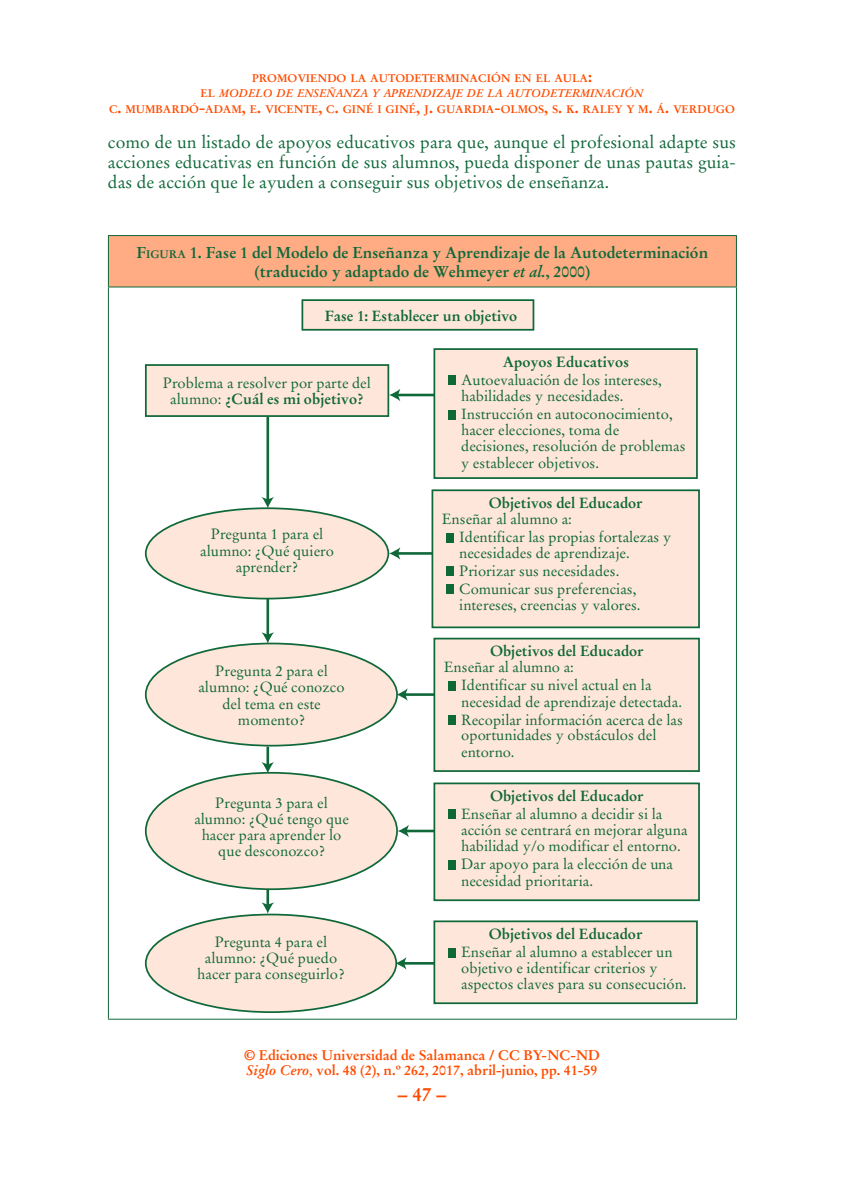
<style>
.page{position:relative;width:844px;height:1191px;background:#fff}
.page>*{position:absolute;margin:0;border:0;box-sizing:border-box;transform-origin:0 0}
.t1{font:700 19.25px "Stempel Garamond";color:#ff4c00}
.TEX_de_párrafo_N_par{font:17.5px/20.1px "Stempel Garamond";color:#0f6838;text-align:justify}
.TEX_de_párrafo_N_par-2{font:700 15.75px/19.2px "Stempel Garamond";color:#0f6838;text-align:center}
.t2{font:14.7px/16.1px "Stempel Garamond";color:#0f6838}
.t3{font:700 14.7px/16.1px "Stempel Garamond";color:#0f6838}
.t4{font:700 14px/15.8px "Stempel Garamond";color:#ff4c00}
.t5{font:13.3px "Calibri";color:#0f6838}
.t6{font:700 11.03px/15.8px "Stempel Garamond";color:#ff4c00;text-align:center}
.s1{font-size:15.75px}
.s2{font-style:italic}
.s3{font-style:inherit}
.s4{font-size:11.03px}
.s5{font-weight:700}
.s6{font-weight:400}
</style>
<div class="page">
<div style="left:108px;top:235px;width:628px;height:52px;background:#ffac85"></div>
<hr style="left:108px;top:235px;width:628px;height:1px;background:#0f6838">
<hr style="left:108px;top:236px;width:1px;height:50px;background:#0f6838">
<hr style="left:735px;top:236px;width:1px;height:50px;background:#0f6838">
<hr style="left:108px;top:286px;width:628px;height:1px;background:#0f6838">
<hr style="left:108px;top:287px;width:1px;height:731px;background:#0f6838">
<hr style="left:735px;top:287px;width:1px;height:731px;background:#0f6838">
<hr style="left:108px;top:1018px;width:628px;height:1px;background:#0f6838">
<hr style="left:266px;top:416px;width:3px;height:84px;background:#0f6838">
<svg style="left:261px;top:497px;width:13px;height:10px"></svg>
<hr style="left:266px;top:598px;width:3px;height:37px;background:#0f6838">
<svg style="left:261px;top:632px;width:13px;height:10px"></svg>
<hr style="left:397px;top:394px;width:37px;height:2px;background:#0f6838">
<svg style="left:389px;top:389px;width:11px;height:12px"></svg>
<hr style="left:397px;top:552px;width:37px;height:3px;background:#0f6838">
<svg style="left:389px;top:547px;width:11px;height:12px"></svg>
<hr style="left:404px;top:693px;width:37px;height:3px;background:#0f6838">
<svg style="left:397px;top:689px;width:10px;height:12px"></svg>
<hr style="left:405px;top:829px;width:37px;height:3px;background:#0f6838">
<svg style="left:397px;top:824px;width:12px;height:13px"></svg>
<hr style="left:403px;top:962px;width:37px;height:2px;background:#0f6838">
<svg style="left:396px;top:957px;width:10px;height:12px"></svg>
<hr style="left:266px;top:746px;width:3px;height:19px;background:#0f6838">
<svg style="left:261px;top:762px;width:13px;height:10px"></svg>
<hr style="left:266px;top:887px;width:3px;height:18px;background:#0f6838">
<svg style="left:261px;top:902px;width:13px;height:11px"></svg>
<div style="left:146px;top:365px;width:242px;height:51px;background:#ffe6da"></div>
<div style="left:145px;top:364px;width:244px;height:53px;border:2px solid #0f6838"></div>
<div style="left:432px;top:490px;width:266px;height:137px;background:#ffe6da"></div>
<div style="left:431px;top:489px;width:268px;height:139px;border:2px solid #0f6838"></div>
<div style="left:446px;top:533px;width:8px;height:9px;background:#0f6838"></div>
<div style="left:446px;top:567px;width:8px;height:9px;background:#0f6838"></div>
<div style="left:446px;top:584px;width:8px;height:9px;background:#0f6838"></div>
<div style="left:434px;top:921px;width:262px;height:82px;background:#ffe6da"></div>
<div style="left:433px;top:920px;width:264px;height:84px;border:2px solid #0f6838"></div>
<div style="left:448px;top:948px;width:8px;height:9px;background:#0f6838"></div>
<div style="left:434px;top:349px;width:262px;height:129px;background:#ffe6da"></div>
<div style="left:433px;top:348px;width:264px;height:131px;border:2px solid #0f6838"></div>
<div style="left:448px;top:376px;width:8px;height:9px;background:#0f6838"></div>
<div style="left:448px;top:410px;width:8px;height:9px;background:#0f6838"></div>
<div style="left:146px;top:508px;width:242px;height:90px;background:#ffe6da;border-radius:50%"></div>
<div style="left:146px;top:914px;width:250px;height:98px;background:#ffe6da;border-radius:50%"></div>
<div style="left:146px;top:643px;width:251px;height:102px;background:#ffe6da;border-radius:50%"></div>
<div style="left:146px;top:773px;width:251px;height:116px;background:#ffe6da;border-radius:50%"></div>
<div style="left:434px;top:638px;width:264px;height:133px;background:#ffe6da"></div>
<div style="left:433px;top:637px;width:266px;height:135px;border:2px solid #0f6838"></div>
<div style="left:448px;top:681px;width:8px;height:9px;background:#0f6838"></div>
<div style="left:448px;top:715px;width:8px;height:9px;background:#0f6838"></div>
<div style="left:434px;top:783px;width:264px;height:117px;background:#ffe6da"></div>
<div style="left:433px;top:782px;width:266px;height:119px;border:2px solid #0f6838"></div>
<div style="left:448px;top:810px;width:8px;height:9px;background:#0f6838"></div>
<div style="left:448px;top:860px;width:8px;height:9px;background:#0f6838"></div>
<div style="left:302px;top:300px;width:231px;height:30px;background:#ffe6da"></div>
<div style="left:301px;top:299px;width:233px;height:32px;border:2px solid #0f6838"></div>
<p class="t6" style="left:109px;top:70px;width:627px">PROMOVIENDO LA AUTODETERMINACIÓN EN EL AULA<span class="s1">:<br></span>EL <span class="s2">MODELO DE ENSEÑANZA Y APRENDIZAJE DE LA AUTODETERMINACIÓN<br></span>C<span class="s1">.</span> MUMBARDÓ<span class="s1">-</span>ADAM<span class="s1">,</span> E<span class="s1">.</span> VICENTE<span class="s1">,</span> C<span class="s1">.</span> GINÉ I GINÉ<span class="s1">,</span> J<span class="s1">.</span> GUARDIA<span class="s1">-</span>OLMOS<span class="s1">,</span> S<span class="s1">.</span> K<span class="s1">.</span> RALEY Y M<span class="s1">.</span> Á<span class="s1">.</span> VERDUGO</p>
<p class="TEX_de_párrafo_N_par" style="left:108px;top:132px;width:629px">como de un listado de apoyos educativos para que, aunque el profesional adapte sus acciones educativas en función de sus alumnos, pueda disponer de unas pautas guia&shy;das de acción que le ayuden a conseguir sus objetivos de enseñanza.</p>
<p class="TEX_de_párrafo_N_par-2" style="left:136px;top:243px;width:573px"><span class="s3">F</span><span class="s4">IGURA</span> 1. Fase 1 del Modelo de Enseñanza y Aprendizaje de la Autodeterminación (traducido y adaptado de Wehmeyer <span class="s2">et al.</span>, 2000)</p>
<p class="t5" style="left:417px;top:307px;width:6px">!</p>
<p class="t3" style="left:324px;top:307px;width:194px">Fase 1: Establecer un objetivo</p>
<p class="t2" style="left:461px;top:353px;width:202px;line-height:18px;text-indent:41px"><span class="s5">Apoyos Educativos<br></span>Autoevaluación de los intereses,</p>
<p class="t2" style="left:461px;top:387px;width:213px;line-height:18px">habilidades y necesidades.<br>Instrucción en autoconocimiento,</p>
<p class="t2" style="left:461px;top:422px;width:226px">hacer elecciones, toma de decisiones, resolución de problemas y establecer objetivos.</p>
<p class="t2" style="left:163px;top:374px;width:209px">Problema a resolver por parte del</p>
<p class="t5" style="left:463px;top:373px;width:6px">!</p>
<p class="t3" style="left:170px;top:391px;width:195px"><span class="s6">alumno:</span> ¿Cuál es mi objetivo?</p>
<p class="t2" style="left:200px;top:526px;width:135px;text-align:center">Pregunta 1 para el alumno: ¿Qué quiero aprender?</p>
<p class="t2" style="left:198px;top:663px;width:147px;text-align:center">Pregunta 2 para el alumno: ¿Qué conozco del tema en este momento?</p>
<p class="t2" style="left:194px;top:794px;width:156px;text-align:center">Pregunta 3 para el alumno: ¿Qué tengo que hacer para aprender lo que desconozco?</p>
<p class="t2" style="left:197px;top:933px;width:149px;text-align:center">Pregunta 4 para el alumno: ¿Qué puedo hacer para conseguirlo?</p>
<p class="t3" style="left:441px;top:495px;width:202px;text-indent:47px">Objetivos del Educador<br><span class="s6">Enseñar al alumno a:</span></p>
<p class="t2" style="left:459px;top:529px;width:213px">Identificar las propias fortalezas y necesidades de aprendizaje.</p>
<p class="t2" style="left:459px;top:562px;width:183px;line-height:17.2px">Priorizar sus necesidades.<br>Comunicar sus preferencias, intereses, creencias y valores.</p>
<p class="t3" style="left:443px;top:643px;width:201px;text-indent:46px">Objetivos del Educador<br><span class="s6">Enseñar al alumno a:</span></p>
<p class="t2" style="left:461px;top:677px;width:222px">Identificar su nivel actual en la necesidad de aprendizaje detectada.</p>
<p class="t2" style="left:461px;top:711px;width:223px">Recopilar información acerca de las oportunidades y obstáculos del entorno.</p>
<p class="t2" style="left:461px;top:787px;width:203px;line-height:18px;text-indent:29px"><span class="s5">Objetivos del Educador<br></span>Enseñar al alumno a decidir si la</p>
<p class="t2" style="left:461px;top:822px;width:228px">acción se centrará en mejorar alguna habilidad y/o modificar el entorno.</p>
<p class="t2" style="left:461px;top:856px;width:213px">Dar apoyo para la elección de una necesidad prioritaria.</p>
<p class="t2" style="left:461px;top:925px;width:213px;line-height:18px;text-align:center"><span class="s5">Objetivos del Educador<br></span>Enseñar al alumno a establecer un</p>
<p class="t2" style="left:461px;top:960px;width:227px">objetivo e identificar criterios y aspectos claves para su consecución.</p>
<p class="t4" style="left:244px;top:1046px;width:357px">© Ediciones Universidad de Salamanca / CC BY-NC-ND<br><span class="s2">Siglo Cero</span><span class="s6">,</span> vol. 48 (2), n.º 262, 2017, abril-junio, pp. 41-59</p>
<h1 class="t1" style="left:398px;top:1082px;width:50px">– 47 –</h1>
</div>
